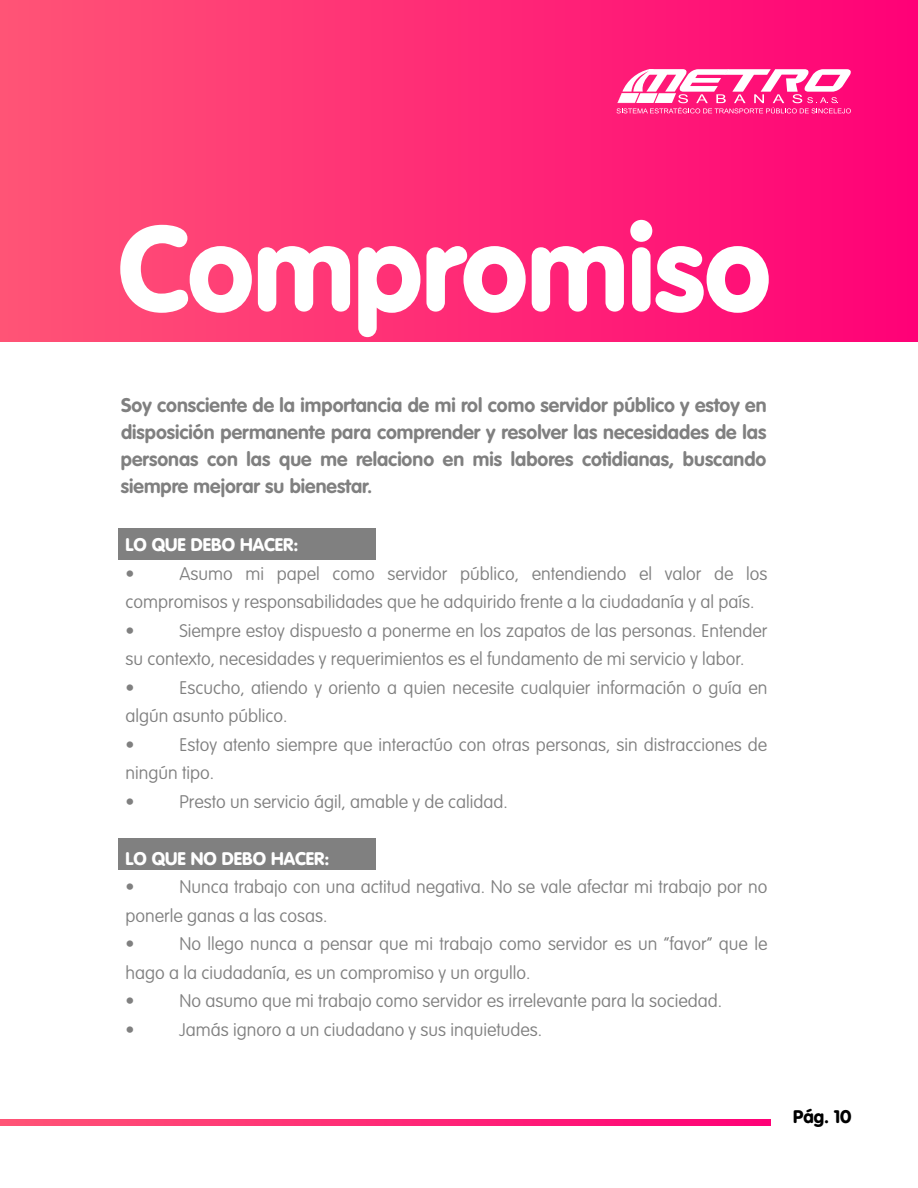
<style>
.page{position:relative;width:918px;height:1188px;background:#fff}
.page>*{position:absolute;margin:0;border:0;box-sizing:border-box;transform-origin:0 0}
.t1{font:900 118.2px "VAG Rounded Std";color:#fff}
.t2{font:700 19.5px/27px "VAG Rounded Std";color:#808080;text-align:justify}
.t3{font:100 18px/28.5px "VAG Rounded Std";color:#808080}
.t4{font:900 18px "VAG Rounded Std";color:#fff}
.t5{font:900 18px "VAG Rounded Std";color:#000}
</style>
<div class="page">
<div style="left:0;top:0;width:918px;height:341px;background:linear-gradient(to right,#ff5476,#ff0177)"></div>
<div style="left:119px;top:529px;width:257px;height:31px;background:#808080"></div>
<div style="left:119px;top:839px;width:257px;height:31px;background:#808080"></div>
<svg style="left:617px;top:69px;width:234px;height:44px"></svg>
<svg style="left:0;top:1120px;width:771px;height:6px;background:#ff2a76"></svg>
<h1 class="t1" style="left:118px;top:198px;width:654px">Compromiso</h1>
<p class="t2" style="left:121px;top:392px;width:647px">Soy consciente de la importancia de mi rol como servidor público y estoy en disposición permanente para comprender y resolver las necesidades de las personas con las que me relaciono en mis labores cotidianas, buscando siempre mejorar su bienestar.</p>
<p class="t4" style="left:125px;top:534px;width:175px">LO QUE DEBO HACER:</p>
<p class="t3" style="left:125px;top:560px;width:10px">•</p>
<p class="t3" style="left:125px;top:560px;width:643px;text-indent:54px">Asumo mi papel como servidor público, entendiendo el valor de los compromisos y responsabilidades que he adquirido frente a la ciudadanía y al país. •</p>
<p class="t3" style="left:125px;top:617px;width:643px;text-indent:54px">Siempre estoy dispuesto a ponerme en los zapatos de las personas. Entender su contexto, necesidades y requerimientos es el fundamento de mi servicio y labor.<br>•</p>
<p class="t3" style="left:125px;top:674px;width:643px;text-indent:54px">Escucho, atiendo y oriento a quien necesite cualquier información o guía en algún asunto público.<br>•</p>
<p class="t3" style="left:125px;top:731px;width:643px;text-indent:54px">Estoy atento siempre que interactúo con otras personas, sin distracciones de ningún tipo.<br>•</p>
<p class="t3" style="left:179px;top:788px;width:330px">Presto un servicio ágil, amable y de calidad.</p>
<p class="t4" style="left:125px;top:848px;width:206px">LO QUE NO DEBO HACER:</p>
<p class="t3" style="left:125px;top:873px;width:10px">•</p>
<p class="t3" style="left:125px;top:873px;width:643px;text-indent:54px">Nunca trabajo con una actitud negativa. No se vale afectar mi trabajo por no ponerle ganas a las cosas.<br>•</p>
<p class="t3" style="left:125px;top:930px;width:643px;text-indent:54px">No llego nunca a pensar que mi trabajo como servidor es un “favor” que le hago a la ciudadanía, es un compromiso y un orgullo.<br>•</p>
<p class="t3" style="left:179px;top:987px;width:544px">No asumo que mi trabajo como servidor es irrelevante para la sociedad.</p>
<p class="t3" style="left:125px;top:1016px;width:10px">•</p>
<p class="t3" style="left:179px;top:1016px;width:364px">Jamás ignoro a un ciudadano y sus inquietudes.</p>
<p class="t5" style="left:793px;top:1106px;width:60px">Pág. 10</p>
</div>
